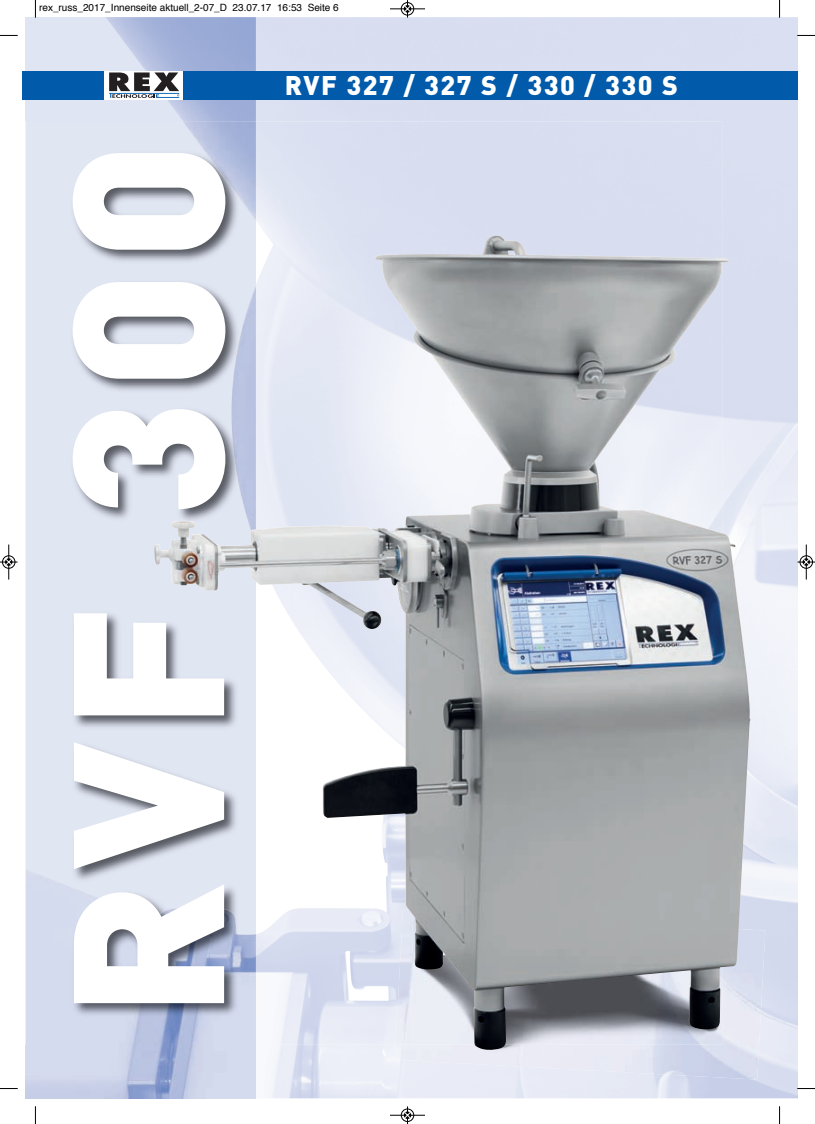
<style>
.page{position:relative;width:815px;height:1124px;background:#fff}
.page>*{position:absolute;margin:0;border:0;box-sizing:border-box;transform-origin:0 0}
.t1{font:900 211px "DIN";letter-spacing:.055em;color:#fff}
.t2{font:900 26.62px "DIN";letter-spacing:.055em;color:#fff}
.t3{font:10px "Helvetica";color:#000}
</style>
<div class="page">
<img style="left:256px;top:18px;width:541px;height:1080px">
<div style="left:26px;top:18px;width:230px;height:1080px;background:#e0e5f3"></div>
<img style="left:106px;top:18px;width:150px;height:104px">
<img style="left:26px;top:934px;width:230px;height:164px">
<div style="left:23px;top:71px;width:81px;height:28px;background:#015aaa"></div>
<div style="left:104px;top:71px;width:80px;height:28px;background:#fff"></div>
<div style="left:183px;top:71px;width:594px;height:28px;background:#015aaa"></div>
<div style="left:777px;top:71px;width:20px;height:28px;background:#015aaa"></div>
<img style="left:25px;top:122px;width:1px;height:922px">
<div style="left:256px;top:122px;width:466px;height:131px;background:#d9def0"></div>
<img style="left:26px;top:154px;width:209px;height:780px">
<img style="left:183px;top:122px;width:73px;height:99px">
<svg style="left:109px;top:72px;width:70px;height:26px"></svg>
<img style="left:395px;top:928px;width:370px;height:151px">
<img style="left:154px;top:253px;width:596px;height:796px">
<svg style="left:35px;top:0;width:1px;height:18px"></svg>
<svg style="left:0;top:35px;width:18px;height:1px"></svg>
<svg style="left:779px;top:0;width:1px;height:18px"></svg>
<svg style="left:797px;top:35px;width:18px;height:1px"></svg>
<svg style="left:35px;top:1106px;width:1px;height:17px"></svg>
<svg style="left:0;top:1088px;width:18px;height:1px"></svg>
<svg style="left:779px;top:1106px;width:1px;height:17px"></svg>
<svg style="left:797px;top:1087px;width:18px;height:2px"></svg>
<div style="left:401px;top:2px;width:13px;height:14px;border:1px solid #fff;border-radius:50%"></div>
<hr style="left:390px;top:9px;width:35px;height:1px;background:#000">
<div style="left:401px;top:2px;width:13px;height:13px;border:1px solid #000;border-radius:50%"></div>
<svg style="left:404px;top:0;width:7px;height:18px"></svg>
<hr style="left:390px;top:1114px;width:35px;height:1px;background:#000">
<div style="left:401px;top:1108px;width:13px;height:13px;border:1px solid #000;border-radius:50%"></div>
<svg style="left:404px;top:1106px;width:7px;height:17px"></svg>
<hr style="left:9px;top:544px;width:1px;height:35px;background:#000">
<div style="left:2px;top:555px;width:13px;height:13px;border:1px solid #000;border-radius:50%"></div>
<svg style="left:0;top:558px;width:18px;height:7px"></svg>
<hr style="left:806px;top:544px;width:1px;height:35px;background:#000">
<div style="left:800px;top:555px;width:13px;height:13px;border:1px solid #000;border-radius:50%"></div>
<svg style="left:798px;top:558px;width:17px;height:7px"></svg>
<p class="t3" style="left:39px;top:4px;width:301px">rex_russ_2017_Innenseite aktuell_2-07_D 23.07.17 16:53 Seite 6</p>
<h1 class="t1" style="left:28px;top:1018px;width:877px;rotate:-90deg">RVF 300</h1>
<h2 class="t2" style="left:285px;top:70px;width:395px">RVF 327 / 327 S / 330 / 330 S</h2>
</div>
